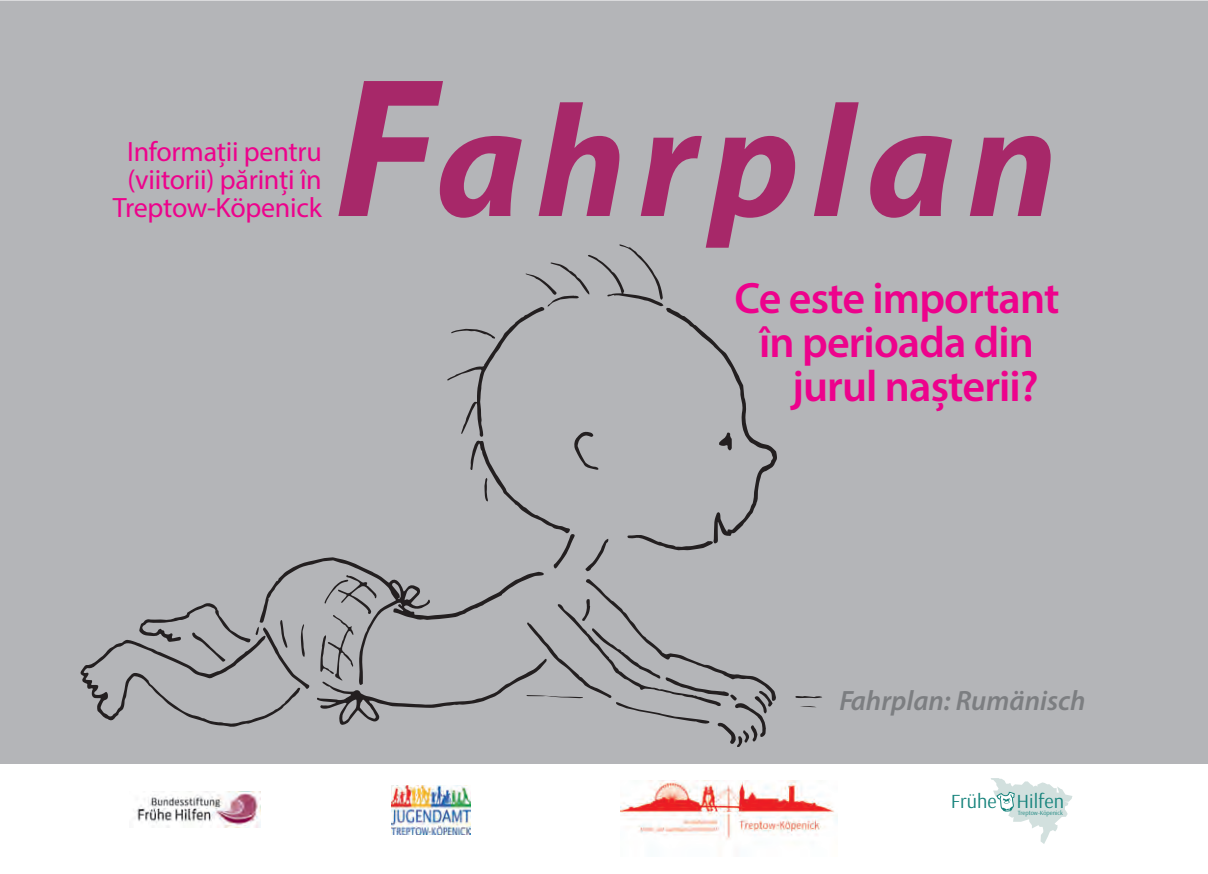
<style>
.page{position:relative;width:1208px;height:874px;background:#fff}
.page>*{position:absolute;margin:0;border:0;box-sizing:border-box;transform-origin:0 0}
.t1{font:italic 700 160px "Myriad Pro";letter-spacing:.075em;color:#a72869}
.t2{font:600 44px "Myriad Pro";letter-spacing:-.02em;color:#ed028c}
.t3{font:28px/28px "Myriad Pro";letter-spacing:-.01em;color:#ed028c;text-align:center}
.t4{font:italic 600 28px "Myriad Pro";color:#7c7e81}
.t5{font:20.2px "Arsenal";color:#16837c}
.t6{font:6.4px "Arsenal";color:#16837c}
.s1{font-size:200px}
</style>
<div class="page">
<div style="left:0;top:1px;width:1208px;height:763px;background:#b4b5b8"></div>
<svg style="left:795px;top:695px;width:27px;height:2px"></svg>
<div style="left:80px;top:244px;width:697px;height:502px;background:#b4b5b8"></div>
<svg style="left:799px;top:705px;width:17px;height:1px"></svg>
<svg style="left:991px;top:778px;width:81px;height:65px"></svg>
<img style="left:620px;top:780px;width:218px;height:60px">
<img style="left:136px;top:791px;width:124px;height:36px">
<img style="left:391px;top:785px;width:80px;height:48px">
<p class="t3" style="left:113px;top:137px;width:210px">Informații pentru (viitorii) părinți în<br>Treptow-Köpenick</p>
<h1 class="t1" style="left:334px;top:58px;width:724px"><span class="s1">F</span>ahrplan</h1>
<h2 class="t2" style="left:734px;top:270px;width:326px">Ce este important</h2>
<h2 class="t2" style="left:759px;top:314px;width:276px">în perioada din</h2>
<h2 class="t2" style="left:792px;top:358px;width:248px">jurul nașterii?</h2>
<p class="t4" style="left:839px;top:682px;width:248px">Fahrplan: Rumänisch</p>
<p class="t5" style="left:951px;top:788px;width:115px">Frühe Hilfen</p>
<p class="t6" style="left:1018px;top:808px;width:46px">Treptow-Köpenick</p>
</div>
